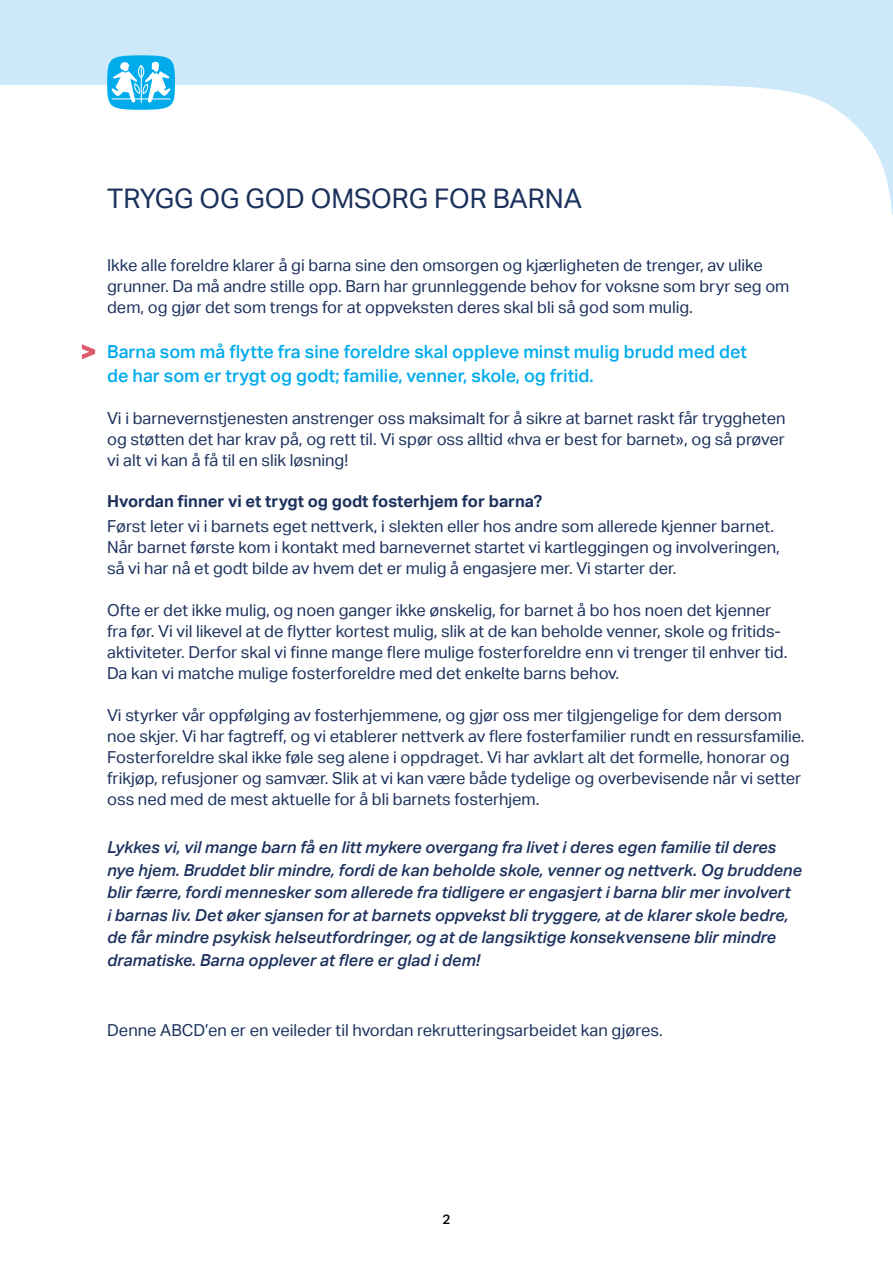
<style>
.page{position:relative;width:893px;height:1263px;background:#fff}
.page>*{position:absolute;margin:0;border:0;box-sizing:border-box;transform-origin:0 0}
.t1{font:27px "Aktiv Grotesk";color:#1c325d}
.t2{font:500 18px/24px "Aktiv Grotesk";color:#00abec}
.t3{font:16.5px/21px "Aktiv Grotesk";color:#1c325d}
.t4{font:italic 500 16.5px/22.5px "Aktiv Grotesk";color:#1c325d}
.t5{font:700 16.5px "Aktiv Grotesk";color:#1c325d}
.t6{font:500 13.5px "Aktiv Grotesk";color:#000}
</style>
<div class="page">
<div style="left:0;top:0;width:893px;height:215px;background:#cde8f8"></div>
<div style="left:0;top:85px;width:892px;height:130px;background:#fff"></div>
<svg style="left:107px;top:55px;width:68px;height:55px"></svg>
<svg style="left:82px;top:344px;width:13px;height:15px"></svg>
<h1 class="t1" style="left:107px;top:184px;width:476px">TRYGG OG GOD OMSORG FOR BARNA</h1>
<p class="t3" style="left:107px;top:255px;width:684px">Ikke alle foreldre klarer å gi barna sine den omsorgen og kjærligheten de trenger, av ulike grunner. Da må andre stille opp. Barn har grunnleggende behov for voksne som bryr seg om dem, og gjør det som trengs for at oppveksten deres skal bli så god som mulig.</p>
<p class="t2" style="left:107px;top:340px;width:641px">Barna som må flytte fra sine foreldre skal oppleve minst mulig brudd med det de har som er trygt og godt; familie, venner, skole, og fritid.</p>
<p class="t3" style="left:107px;top:408px;width:680px;text-align:justify">Vi i barnevernstjenesten anstrenger oss maksimalt for å sikre at barnet raskt får tryggheten og støtten det har krav på, og rett til. Vi spør oss alltid «hva er best for barnet», og så prøver vi alt vi kan å få til en slik løsning!</p>
<p class="t5" style="left:107px;top:491px;width:437px">Hvordan finner vi et trygt og godt fosterhjem for barna?</p>
<p class="t3" style="left:107px;top:516px;width:674px">Først leter vi i barnets eget nettverk, i slekten eller hos andre som allerede kjenner barnet.<br>Når barnet første kom i kontakt med barnevernet startet vi kartleggingen og involveringen, så vi har nå et godt bilde av hvem det er mulig å engasjere mer. Vi starter der.</p>
<p class="t3" style="left:107px;top:600px;width:682px">Ofte er det ikke mulig, og noen ganger ikke ønskelig, for barnet å bo hos noen det kjenner fra før. Vi vil likevel at de flytter kortest mulig, slik at de kan beholde venner, skole og fritids&shy;aktiviteter. Derfor skal vi finne mange flere mulige fosterforeldre enn vi trenger til enhver tid.<br>Da kan vi matche mulige fosterforeldre med det enkelte barns behov.</p>
<p class="t3" style="left:107px;top:705px;width:699px">Vi styrker vår oppfølging av fosterhjemmene, og gjør oss mer tilgjengelige for dem dersom noe skjer. Vi har fagtreff, og vi etablerer nettverk av flere fosterfamilier rundt en ressursfamilie.<br>Fosterforeldre skal ikke føle seg alene i oppdraget. Vi har avklart alt det formelle, honorar og frikjøp, refusjoner og samvær. Slik at vi kan være både tydelige og overbevisende når vi setter oss ned med de mest aktuelle for å bli barnets fosterhjem.</p>
<p class="t4" style="left:107px;top:836px;width:696px">Lykkes vi, vil mange barn få en litt mykere overgang fra livet i deres egen familie til deres nye hjem. Bruddet blir mindre, fordi de kan beholde skole, venner og nettverk. Og bruddene blir færre, fordi mennesker som allerede fra tidligere er engasjert i barna blir mer involvert<br>i barnas liv. Det øker sjansen for at barnets oppvekst bli tryggere, at de klarer skole bedre, de får mindre psykisk helseutfordringer, og at de langsiktige konsekvensene blir mindre dramatiske. Barna opplever at flere er glad i dem!</p>
<p class="t3" style="left:107px;top:1020px;width:557px">Denne ABCD’en er en veileder til hvordan rekrutteringsarbeidet kan gjøres.</p>
<p class="t6" style="left:442px;top:1211px;width:9px">2</p>
</div>
